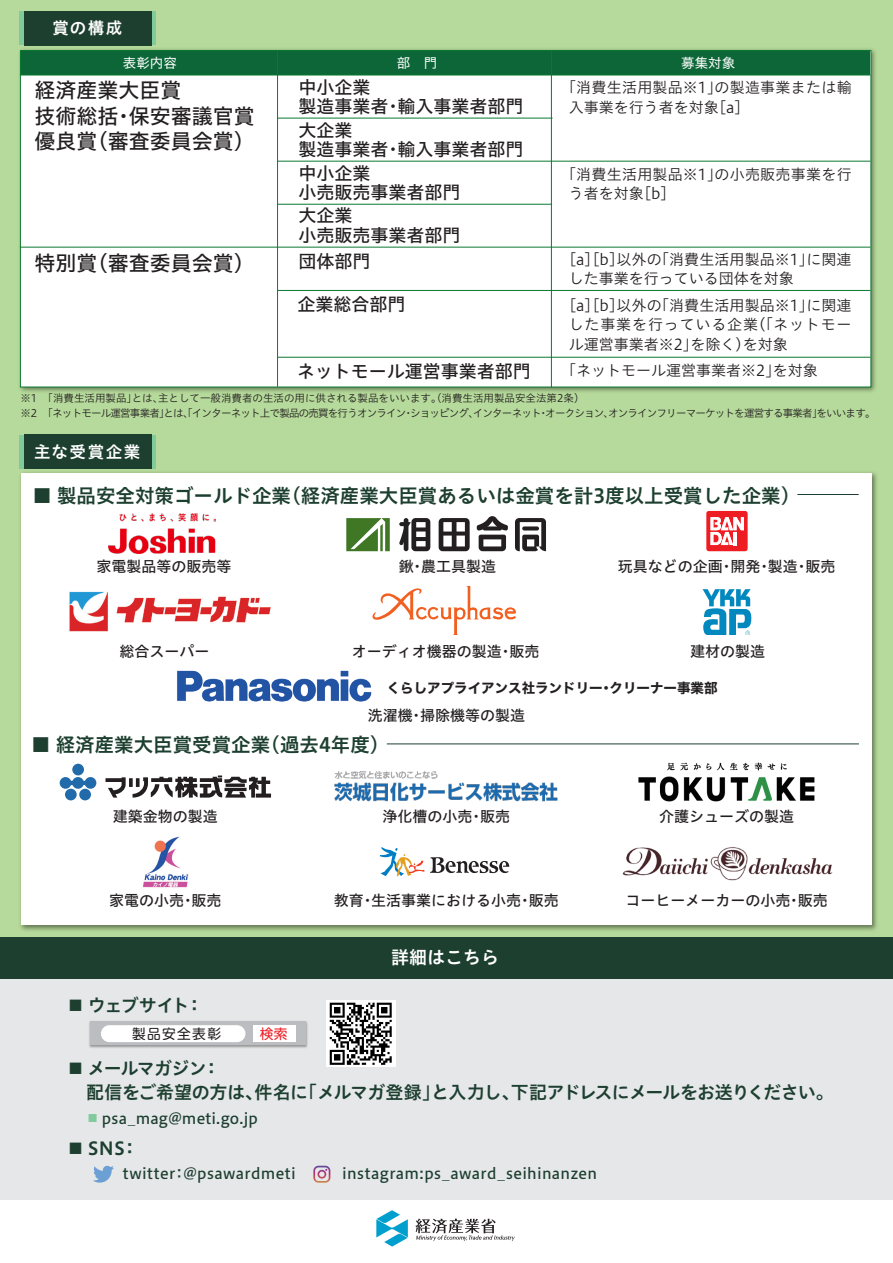
<style>
.page{position:relative;width:893px;height:1263px;background:#fff}
.page>*{position:absolute;margin:0;border:0;box-sizing:border-box;transform-origin:0 0}
.t1{font:21px/25.5px "Hiragino UD Sans Std W5";color:#231f20}
.t2{font:19.5px "Hiragino UD Sans Std W6";color:#1d3f30}
.t3{font:18px/19.5px "Hiragino UD Sans Std W5";color:#231f20}
.t4{font:18px/24px "Hiragino UD Sans Std W6";letter-spacing:-.035em;color:#1d3f30}
.t5{font:18px "Hiragino UD Sans Std W6";color:#fff}
.t6{font:16.5px "Hiragino UD Sans Std W6";letter-spacing:.095em;color:#fff}
.t7{font:15px/19.5px "Hiragino UD Sans Std W3";letter-spacing:.005em;color:#231f20}
.t8{font:15px "Hiragino UD Sans Std W5";color:#231f20}
.t9{font:15px "Hiragino UD Sans Std W5";letter-spacing:.02em;color:#1d3f30}
.t10{font:13.65px "UD Shin M Go Pro";letter-spacing:.1em;color:#231f20}
.t11{font:13.65px "UD Shin M Go Pro";color:#ee1d23}
.t12{font:13.5px "Hiragino Sans W7";color:#231f20}
.t13{font:13.5px "Hiragino UD Sans Std W4";color:#fff}
.t14{font:10.5px/15px "Hiragino UD Sans Std W3";letter-spacing:-.075em;color:#231f20}
.s1{font-size:15px}
.s2{font-family:"Hiragino UD Sans Std W6";font-size:10.5px;color:#80ca9c}
</style>
<div class="page">
<div style="left:0;top:0;width:893px;height:953px;background:#b6da9b"></div>
<img style="left:19px;top:49px;width:857px;height:343px">
<div style="left:20px;top:50px;width:851px;height:337px;background:#fff"></div>
<img style="left:20px;top:472px;width:857px;height:459px">
<div style="left:21px;top:473px;width:851px;height:452px;background:#fff"></div>
<div style="left:0;top:978px;width:893px;height:222px;background:#e6e7e9"></div>
<div style="left:19px;top:435px;width:5px;height:33px;background:#80ca9c"></div>
<div style="left:151px;top:435px;width:5px;height:33px;background:#80ca9c"></div>
<div style="left:19px;top:11px;width:5px;height:34px;background:#80ca9c"></div>
<div style="left:151px;top:11px;width:5px;height:34px;background:#80ca9c"></div>
<div style="left:0;top:937px;width:893px;height:41px;background:#1d3f30"></div>
<div style="left:20px;top:50px;width:850px;height:25px;background:#0c6638"></div>
<hr style="left:20px;top:75px;width:850px;height:1px;background:#0b7931">
<hr style="left:277px;top:118px;width:276px;height:1px;background:#0b7931">
<hr style="left:277px;top:161px;width:593px;height:1px;background:#0b7931">
<hr style="left:278px;top:204px;width:274px;height:1px;background:#0b7931">
<hr style="left:20px;top:247px;width:850px;height:1px;background:#0b7931">
<hr style="left:277px;top:357px;width:593px;height:1px;background:#0b7931">
<hr style="left:278px;top:290px;width:592px;height:1px;background:#0b7931">
<hr style="left:277px;top:50px;width:1px;height:337px;background:#0b7931">
<hr style="left:551px;top:50px;width:1px;height:337px;background:#0b7931">
<div style="left:24px;top:434px;width:127px;height:34px;background:#1d3f30"></div>
<div style="left:24px;top:11px;width:127px;height:34px;background:#1d3f30"></div>
<img style="left:89px;top:1021px;width:219px;height:27px">
<div style="left:90px;top:1021px;width:215px;height:24px;background:#bcbdc0"></div>
<div style="left:101px;top:1025px;width:144px;height:17px;background:#fff;border-radius:8px"></div>
<div style="left:253px;top:1025px;width:42px;height:17px;background:#fff"></div>
<img style="left:326px;top:1000px;width:70px;height:66px">
<svg style="left:93px;top:1166px;width:21px;height:17px"></svg>
<svg style="left:313px;top:1166px;width:17px;height:17px"></svg>
<svg style="left:416px;top:1219px;width:99px;height:22px"></svg>
<svg style="left:376px;top:1210px;width:32px;height:36px"></svg>
<div style="left:65px;top:789px;width:12px;height:11px;background:#216bab;border-radius:50%"></div>
<div style="left:79px;top:789px;width:12px;height:11px;background:#216bab;border-radius:50%"></div>
<div style="left:72px;top:764px;width:12px;height:11px;background:#216bab;border-radius:50%"></div>
<svg style="left:60px;top:777px;width:36px;height:12px"></svg>
<svg style="left:105px;top:775px;width:166px;height:23px"></svg>
<svg style="left:372px;top:586px;width:144px;height:49px"></svg>
<svg style="left:703px;top:589px;width:49px;height:46px"></svg>
<svg style="left:346px;top:518px;width:44px;height:33px"></svg>
<svg style="left:439px;top:518px;width:31px;height:33px"></svg>
<svg style="left:515px;top:518px;width:31px;height:33px"></svg>
<svg style="left:477px;top:516px;width:31px;height:35px"></svg>
<svg style="left:399px;top:518px;width:31px;height:33px"></svg>
<img style="left:622px;top:847px;width:211px;height:34px">
<hr style="left:797px;top:494px;width:62px;height:1px;background:#1d3f30">
<hr style="left:387px;top:743px;width:472px;height:1px;background:#1d3f30">
<img style="left:177px;top:670px;width:195px;height:32px">
<img style="left:69px;top:592px;width:202px;height:40px">
<img style="left:142px;top:836px;width:47px;height:52px">
<img style="left:335px;top:771px;width:223px;height:31px">
<img style="left:638px;top:762px;width:177px;height:40px">
<img style="left:109px;top:514px;width:107px;height:39px">
<svg style="left:706px;top:511px;width:42px;height:40px"></svg>
<svg style="left:380px;top:847px;width:129px;height:30px"></svg>
<p class="t6" style="left:52px;top:15px;width:72px">賞の構成</p>
<p class="t13" style="left:123px;top:53px;width:55px">表彰内容</p>
<p class="t13" style="left:397px;top:53px;width:42px">部　門</p>
<p class="t13" style="left:681px;top:53px;width:55px">募集対象</p>
<h1 class="t1" style="left:34px;top:77px;width:222px">経済産業大臣賞<br>技術総括・保安審議官賞優良賞(審査委員会賞)</h1>
<p class="t3" style="left:298px;top:76px;width:226px">中小企業<br>製造事業者・輸入事業者部門</p>
<p class="t3" style="left:298px;top:119px;width:226px">大企業<br>製造事業者・輸入事業者部門</p>
<p class="t3" style="left:298px;top:162px;width:163px">中小企業<br>小売販売事業者部門</p>
<p class="t3" style="left:298px;top:205px;width:163px">大企業<br>小売販売事業者部門</p>
<p class="t7" style="left:569px;top:77px;width:284px;text-indent:-8px">「消費生活用製品※1」の製造事業または輸入事業を行う者を対象[a]</p>
<p class="t7" style="left:569px;top:163px;width:284px;text-indent:-8px">「消費生活用製品※1」の小売販売事業を行う者を対象[b]</p>
<p class="t7" style="left:569px;top:248px;width:284px">[a][b]以外の「消費生活用製品※1」に関連した事業を行っている団体を対象</p>
<p class="t7" style="left:569px;top:294px;width:284px;text-align:justify">[a][b]以外の「消費生活用製品※1」に関連した事業を行っている企業(「ネットモール運営事業者※2」を除く)を対象</p>
<p class="t7" style="left:561px;top:360px;width:258px">「ネットモール運営事業者※2」を対象</p>
<p class="t14" style="left:20px;top:390px;width:857px">※1　「消費生活用製品」とは、主として一般消費者の生活の用に供される製品をいいます。（消費生活用製品安全法第2条）<br>※2　「ネットモール運営事業者」とは、「インターネット上で製品の売買を行うオンライン・ショッピング、インターネット・オークション、オンラインフリーマーケットを運営する事業者」をいいます。</p>
<p class="t3" style="left:298px;top:250px;width:73px">団体部門</p>
<h1 class="t1" style="left:34px;top:249px;width:211px">特別賞(審査委員会賞)</h1>
<p class="t3" style="left:297px;top:293px;width:109px">企業総合部門</p>
<p class="t3" style="left:297px;top:360px;width:235px">ネットモール運営事業者部門</p>
<p class="t6" style="left:34px;top:439px;width:108px">主な受賞企業</p>
<h2 class="t2" style="left:32px;top:480px;width:769px">■ 製品安全対策ゴールド企業（経済産業大臣賞あるいは金賞を計3度以上受賞した企業）</h2>
<p class="t8" style="left:97px;top:554px;width:136px">家電製品等の販売等</p>
<p class="t8" style="left:120px;top:640px;width:91px">総合スーパー</p>
<p class="t8" style="left:399px;top:554px;width:99px">鍬・農工具製造</p>
<p class="t8" style="left:352px;top:640px;width:189px">オーディオ機器の製造・販売</p>
<p class="t8" style="left:618px;top:554px;width:219px">玩具などの企画・開発・製造・販売</p>
<p class="t8" style="left:690px;top:640px;width:76px">建材の製造</p>
<p class="t12" style="left:387px;top:677px;width:332px">くらしアプライアンス社ランドリー・クリーナー事業部</p>
<p class="t8" style="left:368px;top:704px;width:159px">洗濯機・掃除機等の製造</p>
<h2 class="t2" style="left:31px;top:730px;width:360px">■ 経済産業大臣賞受賞企業（過去4年度）</h2>
<p class="t8" style="left:113px;top:805px;width:106px">建築金物の製造</p>
<p class="t8" style="left:383px;top:805px;width:129px">浄化槽の小売・販売</p>
<p class="t8" style="left:659px;top:805px;width:136px">介護シューズの製造</p>
<p class="t8" style="left:109px;top:889px;width:114px">家電の小売・販売</p>
<p class="t8" style="left:334px;top:889px;width:227px">教育・生活事業における小売・販売</p>
<p class="t8" style="left:625px;top:889px;width:204px">コーヒーメーカーの小売・販売</p>
<p class="t4" style="left:68px;top:992px;width:137px"><span class="s1">■</span> ウェブサイト：</p>
<p class="t10" style="left:132px;top:1023px;width:91px">製品安全表彰</p>
<p class="t11" style="left:260px;top:1023px;width:29px">検索</p>
<p class="t5" style="left:391px;top:943px;width:109px">詳細はこちら</p>
<p class="t4" style="left:68px;top:1055px;width:767px"><span class="s1">■</span> メールマガジン：<br>　配信をご希望の方は、件名に「メルマガ登録」と入力し、下記アドレスにメールをお送りください。</p>
<p class="t9" style="left:87px;top:1106px;width:172px"><span class="s2">■</span> psa_mag@meti.go.jp</p>
<p class="t4" style="left:68px;top:1135px;width:72px"><span class="s1">■</span> SNS：</p>
<p class="t9" style="left:68px;top:1162px;width:531px">　 　　twitter：@psawardmeti　　　instagram:ps_award_seihinanzen</p>
</div>
